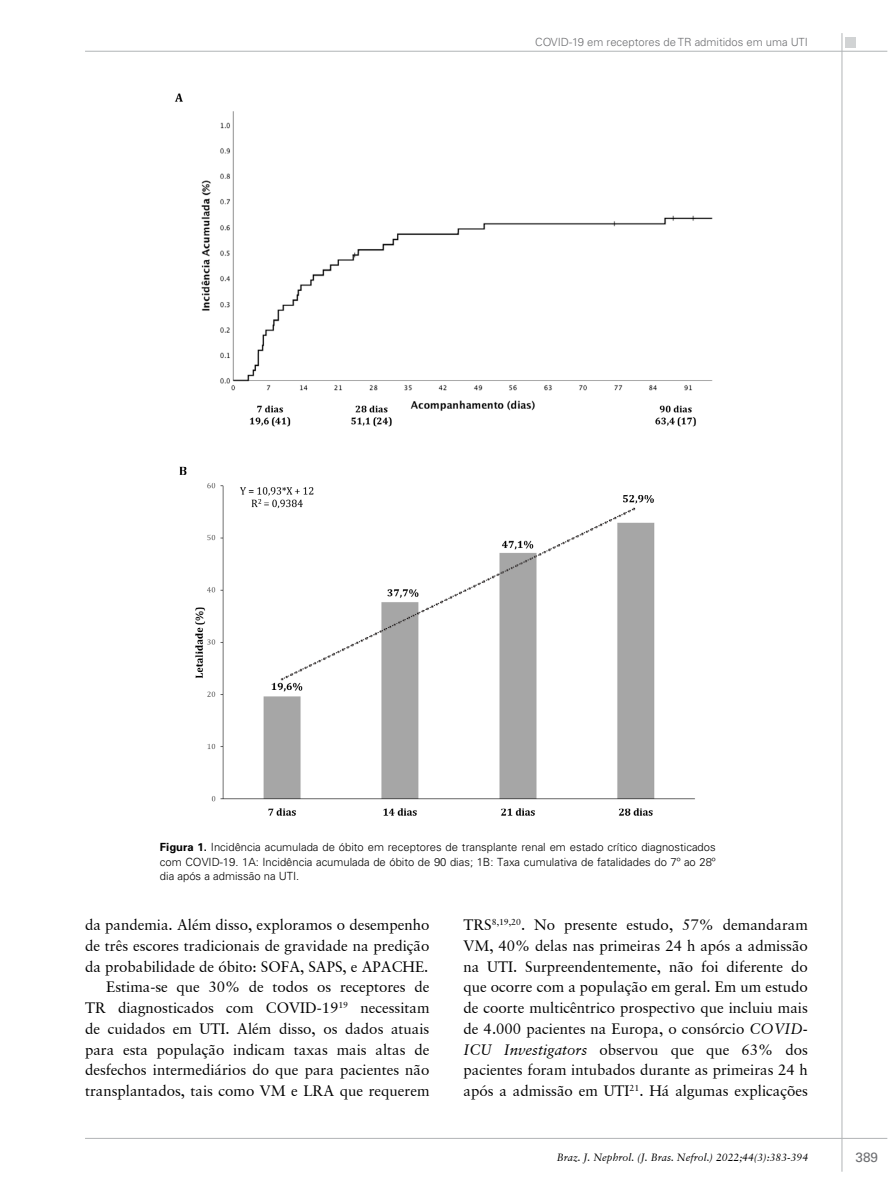
<style>
.page{position:relative;width:893px;height:1191px;background:#fff}
.page>*{position:absolute;margin:0;border:0;box-sizing:border-box;transform-origin:0 0}
.t1{font:15px/20.7px "Garamond Retrospective S Si";color:#000;text-align:right}
.t2{font:13.5px "Univers LT Std";color:#6d6e71}
.t3{font:300 11.25px/14.2px "Univers LT Std";color:#000;text-align:justify}
.t4{font:300 11.25px "Univers LT Std";color:#6d6e71}
.t5{font:italic 10.5px "Garamond Retrospective S Si";color:#000}
.s1{font-family:"Univers 65 Bold";font-weight:400}
.s2{font-style:italic}
</style>
<div class="page">
<div style="left:845px;top:37px;width:11px;height:11px;background:#d1d3d4"></div>
<hr style="left:85px;top:51px;width:802px;height:1px;background:#b1b4b6">
<hr style="left:842px;top:33px;width:1px;height:1138px;background:#b1b4b6">
<hr style="left:85px;top:1138px;width:802px;height:1px;background:#b1b4b6">
<img style="left:174px;top:93px;width:539px;height:334px">
<img style="left:179px;top:466px;width:516px;height:350px">
<p class="t4" style="left:535px;top:36px;width:274px">COVID-19 em receptores de TR admitidos em uma UTI</p>
<p class="t3" style="left:160px;top:840px;width:557px"><span class="s1">Figura 1.</span> Incidência acumulada de óbito em receptores de transplante renal em estado crítico diagnosticados com COVID-19. 1A: Incidência acumulada de óbito de 90 dias; 1B: Taxa cumulativa de fatalidades do 7º ao 28º dia após a admissão na UTI.</p>
<p class="t1" style="left:85px;top:914px;width:346px">da pandemia. Além disso, exploramos o desempenho de três escores tradicionais de gravidade na predição da probabilidade de óbito: SOFA, SAPS, e APACHE.<br>Estima-se que 30% de todos os receptores de TR diagnosticados com COVID-19<sup>19</sup> necessitam de cuidados em UTI. Além disso, os dados atuais para esta população indicam taxas mais altas de desfechos intermediários do que para pacientes não transplantados, tais como VM e LRA que requerem</p>
<p class="t1" style="left:463px;top:914px;width:346px;text-align:justify">TRS<sup>8,19,20</sup>. No presente estudo, 57% demandaram VM, 40% delas nas primeiras 24 h após a admissão na UTI. Surpreendentemente, não foi diferente do que ocorre com a população em geral. Em um estudo de coorte multicêntrico prospectivo que incluiu mais de 4.000 pacientes na Europa, o consórcio <span class="s2">COVID-ICU Investigators</span> observou que que 63% dos pacientes foram intubados durante as primeiras 24 h após a admissão em UTI<sup>21</sup>. Há algumas explicações</p>
<p class="t5" style="left:557px;top:1151px;width:253px">Braz. J. Nephrol. (J. Bras. Nefrol.) 2022;44(3):383-394</p>
<p class="t2" style="left:855px;top:1149px;width:24px">389</p>
</div>
